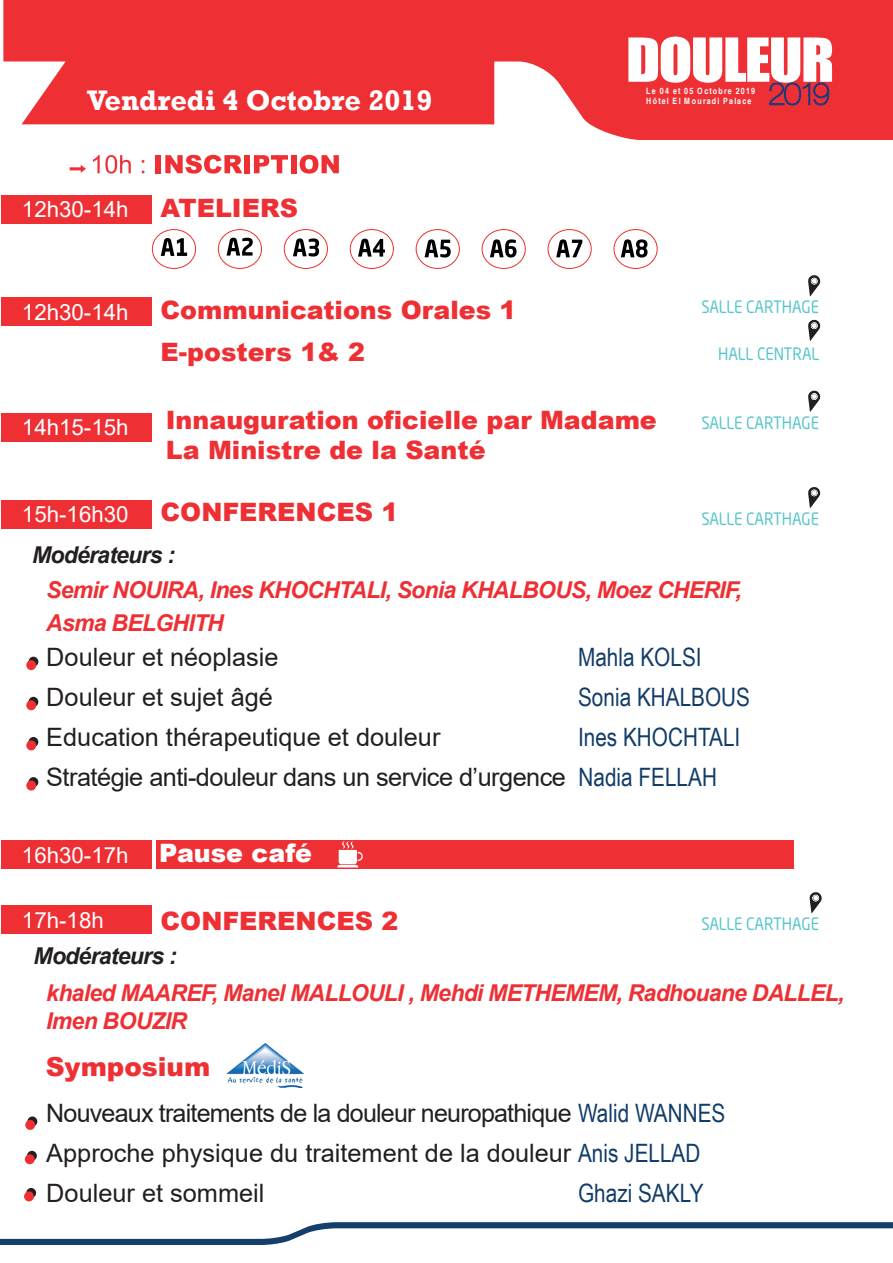
<style>
.page{position:relative;width:893px;height:1263px;background:#fff}
.page>*{position:absolute;margin:0;border:0;box-sizing:border-box;transform-origin:0 0}
.t1{font:55.95px "Impact";letter-spacing:-.03em;color:#fff;scale:1.11 1}
.t2{font:700 28.95px "Rockwell";color:#fff}
.t3{font:900 26.25px "Arial";color:#ee3035}
.t4{font:25.35px/40px "Arial";color:#231f20}
.t5{font:900 25.35px/42px "Arial";color:#ee3035}
.t6{font:25.35px "Arial";letter-spacing:-.02em;color:#231f20}
.t7{font:25.35px "Arial Narrow";color:#113c69}
.t8{font:900 25.35px "Arial";color:#fff}
.t9{font:italic 700 23.25px/33.8px "Arial";letter-spacing:-.03em;color:#ee3035}
.t10{font:italic 700 23.25px "Arial";letter-spacing:-.03em;color:#231f20}
.t11{font:22.35px "Arial";color:#fff}
.t12{font:16.95px "Neo Sans Std TR";color:#58c5cd;scale:.9 1}
.t13{font:700 condensed 8.7px/10.4px "Helvetica";letter-spacing:.045em;color:#fff}
.s1{font-family:"Arial Narrow";color:#113c69}
</style>
<div class="page">
<div style="left:1px;top:196px;width:150px;height:28px;background:#ee3035"></div>
<div style="left:1px;top:298px;width:150px;height:28px;background:#ee3035"></div>
<div style="left:1px;top:413px;width:150px;height:28px;background:#ee3035"></div>
<div style="left:1px;top:500px;width:150px;height:28px;background:#ee3035"></div>
<div style="left:1px;top:841px;width:150px;height:28px;background:#ee3035"></div>
<div style="left:1px;top:905px;width:150px;height:29px;background:#ee3035"></div>
<svg style="left:93px;top:155px;width:38px;height:19px"></svg>
<div style="left:156px;top:155px;width:5px;height:18px;background:#ee3035"></div>
<svg style="left:165px;top:155px;width:77px;height:19px"></svg>
<div style="left:244px;top:155px;width:6px;height:18px;background:#ee3035"></div>
<svg style="left:254px;top:155px;width:34px;height:18px"></svg>
<div style="left:291px;top:155px;width:5px;height:18px;background:#ee3035"></div>
<svg style="left:300px;top:155px;width:39px;height:19px"></svg>
<svg style="left:70px;top:165px;width:16px;height:8px"></svg>
<div style="left:157px;top:840px;width:637px;height:29px;background:#ee3035"></div>
<svg style="left:337px;top:841px;width:26px;height:26px"></svg>
<svg style="left:808px;top:275px;width:13px;height:21px"></svg>
<svg style="left:808px;top:319px;width:13px;height:22px"></svg>
<svg style="left:808px;top:390px;width:13px;height:22px"></svg>
<svg style="left:808px;top:487px;width:13px;height:21px"></svg>
<svg style="left:809px;top:892px;width:13px;height:21px"></svg>
<svg style="left:29px;top:657px;width:9px;height:10px"></svg>
<div style="left:26px;top:660px;width:10px;height:10px;background:#ee3035;border-radius:50%"></div>
<svg style="left:29px;top:697px;width:9px;height:10px"></svg>
<div style="left:26px;top:700px;width:10px;height:10px;background:#ee3035;border-radius:50%"></div>
<svg style="left:29px;top:737px;width:9px;height:10px"></svg>
<div style="left:26px;top:740px;width:10px;height:10px;background:#ee3035;border-radius:50%"></div>
<svg style="left:29px;top:777px;width:9px;height:10px"></svg>
<div style="left:26px;top:780px;width:10px;height:10px;background:#ee3035;border-radius:50%"></div>
<svg style="left:27px;top:1116px;width:10px;height:10px"></svg>
<div style="left:25px;top:1120px;width:10px;height:10px;background:#ee3035;border-radius:50%"></div>
<div style="left:27px;top:1151px;width:10px;height:10px;background:#231f20;border-radius:50%"></div>
<div style="left:25px;top:1154px;width:10px;height:10px;background:#ee3035;border-radius:50%"></div>
<div style="left:26px;top:1188px;width:10px;height:10px;background:#231f20;border-radius:50%"></div>
<div style="left:24px;top:1191px;width:10px;height:10px;background:#ee3035;border-radius:50%"></div>
<svg style="left:161px;top:238px;width:26px;height:18px"></svg>
<div style="left:152px;top:229px;width:44px;height:40px;border:1px solid #ee2f2d;border-radius:50%"></div>
<svg style="left:227px;top:238px;width:26px;height:18px"></svg>
<div style="left:218px;top:229px;width:44px;height:40px;border:1px solid #ee2f2d;border-radius:50%"></div>
<svg style="left:293px;top:238px;width:26px;height:19px"></svg>
<div style="left:284px;top:229px;width:44px;height:40px;border:1px solid #ee2f2d;border-radius:50%"></div>
<svg style="left:358px;top:239px;width:27px;height:18px"></svg>
<div style="left:350px;top:229px;width:44px;height:40px;border:1px solid #ee2f2d;border-radius:50%"></div>
<svg style="left:425px;top:239px;width:26px;height:19px"></svg>
<div style="left:416px;top:229px;width:44px;height:40px;border:1px solid #ee2f2d;border-radius:50%"></div>
<svg style="left:490px;top:239px;width:27px;height:19px"></svg>
<div style="left:482px;top:229px;width:44px;height:40px;border:1px solid #ee2f2d;border-radius:50%"></div>
<svg style="left:556px;top:239px;width:26px;height:18px"></svg>
<div style="left:548px;top:229px;width:44px;height:40px;border:1px solid #ee2f2d;border-radius:50%"></div>
<svg style="left:621px;top:239px;width:27px;height:19px"></svg>
<div style="left:614px;top:229px;width:44px;height:40px;border:1px solid #ee2f2d;border-radius:50%"></div>
<svg style="left:3px;top:0;width:890px;height:140px;background:#f04b50"></svg>
<svg style="left:768px;top:78px;width:62px;height:29px;background:#b93246"></svg>
<svg style="left:0;top:1222px;width:893px;height:23px"></svg>
<img style="left:227px;top:1043px;width:76px;height:44px">
<p class="t2" style="left:87px;top:82px;width:347px">Vendredi 4 Octobre 2019</p>
<p class="t11" style="left:22px;top:194px;width:108px">12h30-14h</p>
<p class="t11" style="left:22px;top:296px;width:108px">12h30-14h</p>
<p class="t5" style="left:161px;top:187px;width:139px">ATELIERS</p>
<p class="t5" style="left:161px;top:288px;width:357px">Communications Orales 1<br>E-posters 1&amp; 2</p>
<h1 class="t1" style="left:626px;top:16px;width:189px">DOULEUR</h1>
<p class="t13" style="left:646px;top:85px;width:111px">Le 04 et 05 Octobre 2019<br>Hôtel El Mouradi Palace</p>
<p class="t12" style="left:701px;top:297px;width:132px">SALLE CARTHAGE</p>
<p class="t12" style="left:718px;top:343px;width:114px">HALL CENTRAL</p>
<p class="t11" style="left:22px;top:412px;width:108px">14h15-15h</p>
<p class="t5" style="left:166px;top:404px;width:493px;line-height:30.5px">Innauguration oficielle par Madame<br>La Ministre de la Santé</p>
<p class="t5" style="left:161px;top:490px;width:239px">CONFERENCES 1</p>
<p class="t10" style="left:32px;top:539px;width:145px">Modérateurs :</p>
<p class="t11" style="left:22px;top:499px;width:108px">15h-16h30</p>
<p class="t12" style="left:701px;top:412px;width:132px">SALLE CARTHAGE</p>
<p class="t12" style="left:701px;top:508px;width:132px">SALLE CARTHAGE</p>
<p class="t9" style="left:46px;top:573px;width:697px">Semir NOUIRA, Ines KHOCHTALI, Sonia KHALBOUS, Moez CHERIF,<br>Asma BELGHITH</p>
<p class="t4" style="left:46px;top:637px;width:234px">Douleur et néoplasie</p>
<p class="t7" style="left:578px;top:638px;width:125px">Mahla KOLSI</p>
<p class="t4" style="left:46px;top:677px;width:228px">Douleur et sujet âgé</p>
<p class="t7" style="left:578px;top:678px;width:173px">Sonia KHALBOUS</p>
<p class="t4" style="left:46px;top:717px;width:396px">Education thérapeutique et douleur</p>
<p class="t7" style="left:578px;top:718px;width:164px">Ines KHOCHTALI</p>
<p class="t6" style="left:46px;top:760px;width:672px">Stratégie anti-douleur dans un service d’urgence <span class="s1">Nadia FELLAH</span></p>
<p class="t11" style="left:22px;top:839px;width:108px">16h30-17h</p>
<p class="t11" style="left:22px;top:904px;width:83px">17h-18h</p>
<p class="t8" style="left:159px;top:834px;width:154px">Pause café</p>
<p class="t5" style="left:161px;top:899px;width:239px">CONFERENCES 2</p>
<p class="t10" style="left:34px;top:940px;width:145px">Modérateurs :</p>
<p class="t12" style="left:701px;top:913px;width:132px">SALLE CARTHAGE</p>
<p class="t9" style="left:46px;top:979px;width:800px;line-height:28.5px">khaled MAAREF, Manel MALLOULI , Mehdi METHEMEM, Radhouane DALLEL,<br>Imen BOUZIR</p>
<p class="t3" style="left:46px;top:1047px;width:166px">Symposium</p>
<p class="t4" style="left:46px;top:1092px;width:681px">Nouveaux traitements de la douleur neuropathique <span class="s1">Walid WANNES<br></span>Approche physique du traitement de la douleur <span class="s1">Anis JELLAD<br></span>Douleur et sommeil</p>
<p class="t7" style="left:578px;top:1174px;width:127px">Ghazi SAKLY</p>
</div>
